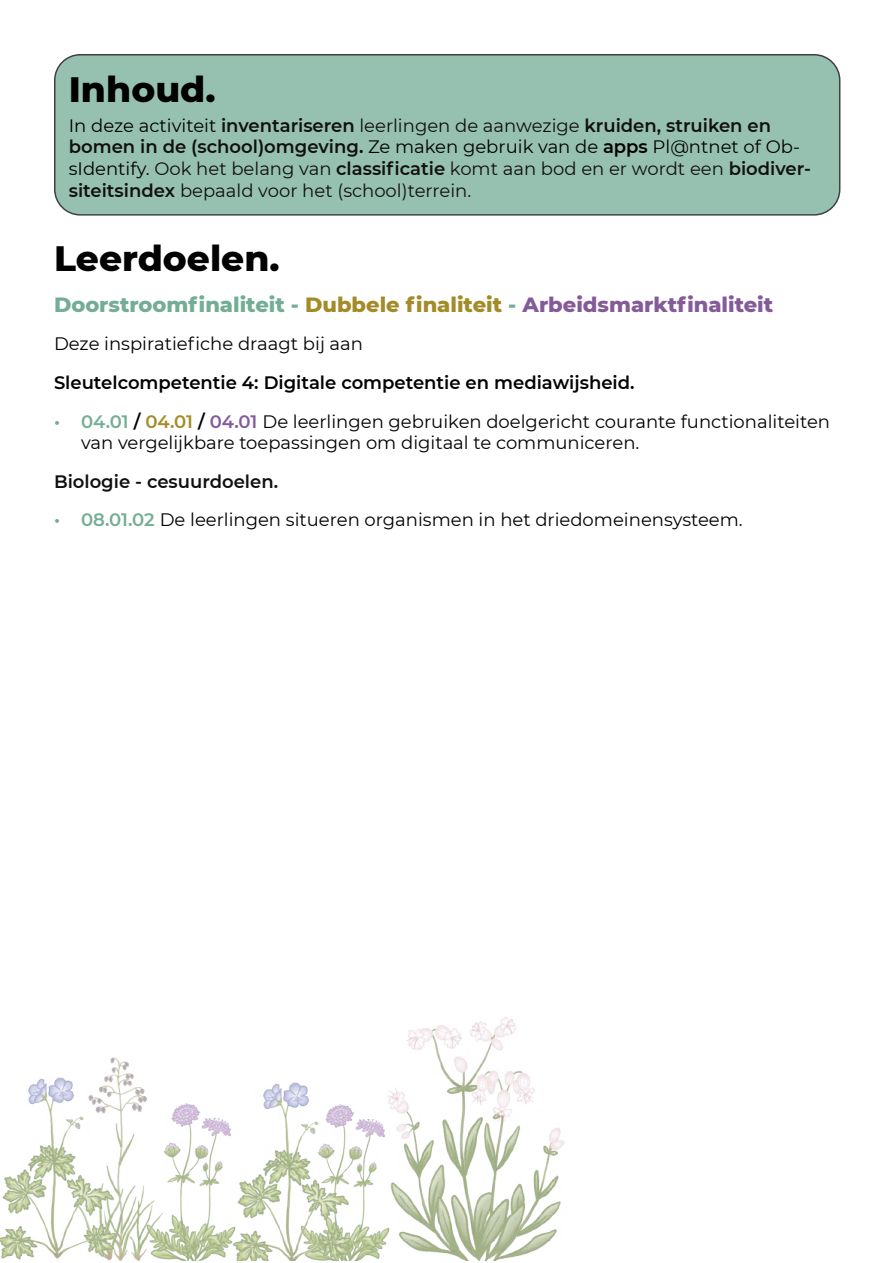
<style>
.page{position:relative;width:893px;height:1263px;background:#fff}
.page>*{position:absolute;margin:0;border:0;box-sizing:border-box;transform-origin:0 0}
.t1{font:800 36px "Montserrat";color:#020203}
.t2{font:800 36px "Montserrat";color:#000}
.t3{font:800 21px "Montserrat";color:#845b98}
.t4{font:600 18px/21.6px "Montserrat";color:#111010}
.t5{font:18px/21.6px "Montserrat";color:#020203}
.t6{font:600 18px "Montserrat";color:#020203}
.s1{font-weight:400;color:#000}
.s2{font-weight:400}
.s3{color:#000}
.s4{color:#74ad96}
.s5{color:#75ad96}
.s6{color:#a38b27}
.s7{font-weight:600;color:#74ad96}
.s8{font-weight:600}
.s9{font-weight:600;color:#a38b27}
.s10{font-weight:600;color:#845b98}
</style>
<div class="page">
<img style="left:407px;top:1016px;width:158px;height:244px">
<img style="left:105px;top:1057px;width:29px;height:20px">
<img style="left:0;top:1077px;width:134px;height:183px">
<img style="left:122px;top:1082px;width:354px;height:178px">
<div style="left:55px;top:55px;width:785px;height:160px;background:#96c1b0;border-radius:26px"></div>
<div style="left:54px;top:54px;width:786px;height:162px;border:2px solid #000;border-radius:26px"></div>
<h1 class="t2" style="left:69px;top:63px;width:148px">Inhoud.</h1>
<p class="t4" style="left:69px;top:114px;width:744px"><span class="s1">In deze activiteit</span> inventariseren <span class="s2">leerlingen de aanwezige</span> kruiden, struiken en bomen in de (school)omgeving<span class="s3">.</span> <span class="s1">Ze maken gebruik van de</span> <span class="s3">apps</span> <span class="s1">Pl@ntnet of Ob&shy;sIdentify.</span> <span class="s2">Ook het belang van</span> classificatie <span class="s2">komt aan bod en er wordt een</span> biodiver&shy;siteitsindex <span class="s2">bepaald voor het (school)terrein.</span></p>
<h1 class="t1" style="left:54px;top:232px;width:227px">Leerdoelen.</h1>
<p class="t3" style="left:54px;top:289px;width:721px"><span class="s4">Doorstroomfinaliteit</span> <span class="s5">-</span> <span class="s6">Dubbele finaliteit</span> <span class="s5">-</span> Arbeidsmarktfinaliteit</p>
<p class="t5" style="left:54px;top:333px;width:311px">Deze inspiratiefiche draagt bij aan</p>
<p class="t6" style="left:54px;top:370px;width:582px">Sleutelcompetentie 4: Digitale competentie en mediawijsheid.</p>
<p class="t5" style="left:81px;top:410px;width:751px;text-indent:-27px"><span class="s7">• 04.01</span> <span class="s8">/</span> <span class="s9">04.01</span> <span class="s8">/</span> <span class="s10">04.01</span> De leerlingen gebruiken doelgericht courante functionaliteiten van vergelijkbare toepassingen om digitaal te communiceren.</p>
<p class="t4" style="left:54px;top:470px;width:226px">Biologie - cesuurdoelen.</p>
<p class="t5" style="left:54px;top:509px;width:690px"><span class="s7">• 08.01.02</span> De leerlingen situeren organismen in het driedomeinensysteem.</p>
</div>
